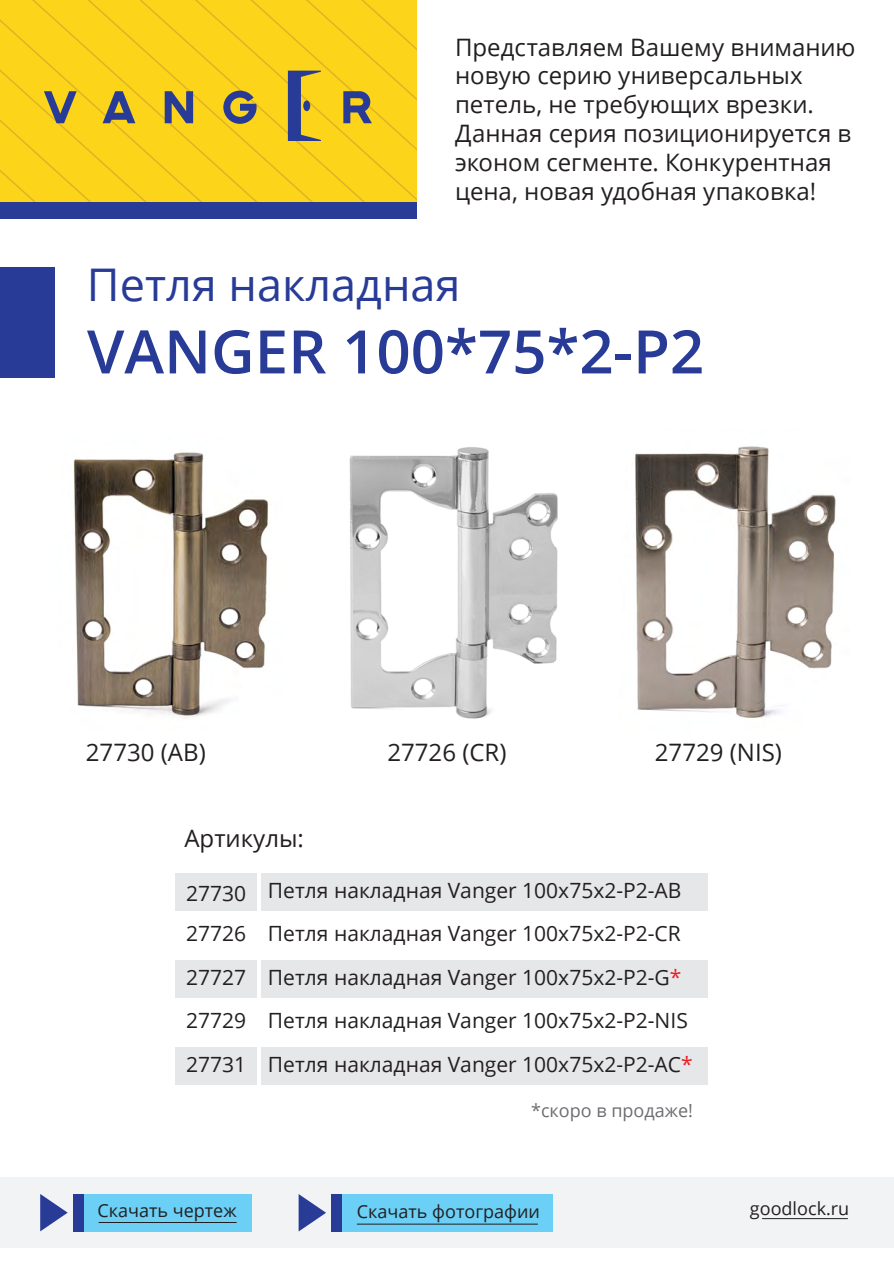
<style>
.page{position:relative;width:894px;height:1264px;background:#fff}
.page>*{position:absolute;margin:0;border:0;box-sizing:border-box;transform-origin:0 0}
.t1{font:600 60px "Open Sans";color:#283b97}
.t2{font:45px "Open Sans";color:#283b97}
.t3{font:24px/28.8px "Open Sans";color:#231f20}
.t4{font:21px/43.5px "Open Sans";color:#231f20}
.t5{font:18px "Open Sans";color:#231f20}
.t6{font:18px "Open Sans";color:#6c6d70}
.s1{color:#ee1d23}
</style>
<div class="page">
<div style="left:0;top:1177px;width:893px;height:70px;background:#f2f3f4"></div>
<div style="left:175px;top:873px;width:82px;height:37px;background:#e6e7e9"></div>
<div style="left:175px;top:960px;width:82px;height:37px;background:#e6e7e9"></div>
<div style="left:175px;top:1047px;width:82px;height:38px;background:#e6e7e9"></div>
<div style="left:261px;top:873px;width:446px;height:37px;background:#e6e7e9"></div>
<div style="left:261px;top:960px;width:446px;height:37px;background:#e6e7e9"></div>
<div style="left:261px;top:1047px;width:446px;height:38px;background:#e6e7e9"></div>
<div style="left:0;top:146px;width:417px;height:73px;background:#283b97"></div>
<svg style="left:0;top:0;width:417px;height:202px;background:#f0cb20"></svg>
<img style="left:349px;top:447px;width:209px;height:272px">
<img style="left:634px;top:446px;width:202px;height:272px">
<img style="left:73px;top:452px;width:196px;height:267px">
<div style="left:0;top:267px;width:54px;height:110px;background:#283b97"></div>
<hr style="left:761px;top:1218px;width:86px;height:1px;background:#231f20">
<div style="left:82px;top:1193px;width:170px;height:38px;background:#6bcff6"></div>
<div style="left:73px;top:1193px;width:11px;height:38px;background:#283b97"></div>
<svg style="left:40px;top:1194px;width:28px;height:37px"></svg>
<hr style="left:99px;top:1222px;width:137px;height:1px;background:#231f20">
<div style="left:340px;top:1193px;width:212px;height:38px;background:#6bcff6"></div>
<div style="left:331px;top:1193px;width:10px;height:38px;background:#283b97"></div>
<svg style="left:298px;top:1194px;width:28px;height:37px"></svg>
<hr style="left:357px;top:1223px;width:180px;height:1px;background:#231f20">
<p class="t3" style="left:455px;top:32px;width:402px">Представляем Вашему вниманию новую серию универсальных петель, не требующих врезки.<br>Данная серия позиционируется в эконом сегменте. Конкурентная цена, новая удобная упаковка!</p>
<h2 class="t2" style="left:87px;top:254px;width:375px">Петля накладная</h2>
<h1 class="t1" style="left:87px;top:310px;width:618px">VANGER 100*75*2-P2</h1>
<p class="t3" style="left:86px;top:737px;width:121px">27730 (AB)</p>
<p class="t3" style="left:387px;top:737px;width:121px">27726 (CR)</p>
<p class="t3" style="left:654px;top:737px;width:129px">27729 (NIS)</p>
<p class="t3" style="left:184px;top:823px;width:121px">Артикулы:</p>
<p class="t4" style="left:186px;top:868px;width:508px">27730 Петля накладная Vanger 100x75x2-P2-AB 27726 Петля накладная Vanger 100x75x2-P2-CR 27727 Петля накладная Vanger 100x75x2-P2-G<span class="s1">* </span>27729 Петля накладная Vanger 100x75x2-P2-NIS 27731 Петля накладная Vanger 100x75x2-P2-AC<span class="s1">*</span></p>
<p class="t6" style="left:531px;top:1098px;width:163px">*скоро в продаже!</p>
<p class="t5" style="left:97px;top:1197px;width:141px">Скачать чертеж</p>
<p class="t5" style="left:357px;top:1199px;width:184px">Скачать фотографии</p>
<p class="t5" style="left:749px;top:1196px;width:101px">goodlock.ru</p>
</div>
